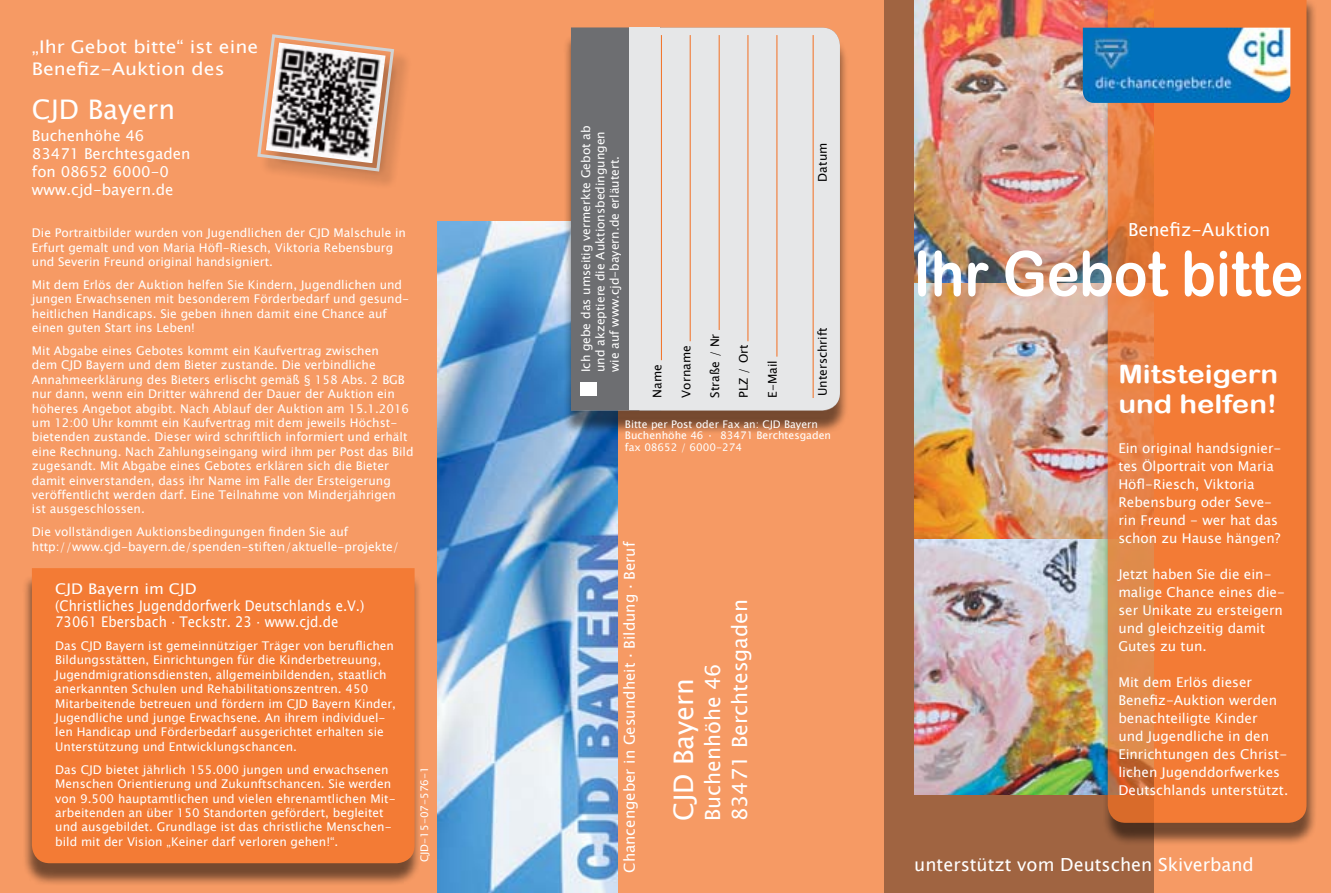
<style>
.page{position:relative;width:1331px;height:893px;background:#f69a64}
.page>*{position:absolute;margin:0;border:0;box-sizing:border-box;transform-origin:0 0}
.t1{font:62.25px "Arial Rounded MT Bold";color:#fff;scale:.89 1}
.t2{font:27px "Lucida Sans Unicode";color:#fff}
.t3{font:25.5px/30.6px "Arial Rounded MT Bold";color:#fff;scale:1.15 1}
.t4{font:21px/27px "Lucida Sans Unicode";color:#fff}
.t5{font:18px "Lucida Sans Unicode";color:#fff}
.t6{font:17.4px/21.6px "Lucida Sans Unicode";color:#fff;scale:1.11 1}
.t7{font:15px/18px "Lucida Sans Unicode";color:#fff}
.t8{font:14.7px/16.5px "Lucida Sans Unicode";color:#fff;scale:1.08 1}
.t9{font:13.5px/18px "Lucida Sans Unicode";color:#fff}
.t10{font:12px/14.4px "Lucida Sans Unicode";color:#fff}
.t11{font:12px "Lucida Sans Unicode";color:#000}
.t12{font:10.5px/11.2px "Lucida Sans Unicode";color:#fff}
</style>
<div class="page">
<div style="left:884px;top:0;width:270px;height:893px;background:#a06441"></div>
<img style="left:914px;top:0;width:188px;height:795px">
<div style="left:1102px;top:0;width:215px;height:846px;background:#000;opacity:.75"></div>
<svg style="left:1108px;top:0;width:198px;height:823px;background:#ee7c38"></svg>
<div style="left:22px;top:575px;width:399px;height:312px;background:#000;opacity:.75"></div>
<div style="left:32px;top:568px;width:383px;height:295px;background:#f37b35"></div>
<img style="left:1083px;top:28px;width:207px;height:75px">
<div style="left:260px;top:37px;width:153px;height:153px;background:#000;opacity:.25"></div>
<svg style="left:257px;top:34px;width:139px;height:139px"></svg>
<img style="left:438px;top:221px;width:179px;height:672px">
<div style="left:563px;top:35px;width:285px;height:399px;background:#000;opacity:.75"></div>
<div style="left:571px;top:28px;width:269px;height:383px;background:#6d6e71"></div>
<div style="left:629px;top:28px;width:31px;height:382px;background:#e6e7e8"></div>
<div style="left:660px;top:28px;width:180px;height:382px;background:#e6e7e8"></div>
<hr style="left:661px;top:35px;width:1px;height:325px;background:#f36f21">
<hr style="left:690px;top:35px;width:1px;height:306px;background:#f36f21">
<hr style="left:719px;top:35px;width:1px;height:295px;background:#f36f21">
<hr style="left:748px;top:35px;width:1px;height:306px;background:#f36f21">
<hr style="left:777px;top:35px;width:1px;height:322px;background:#f36f21">
<hr style="left:813px;top:35px;width:1px;height:363px;background:#f36f21">
<div style="left:580px;top:382px;width:17px;height:13px;background:#fff"></div>
<h3 class="t6" style="left:32px;top:36px;width:205px">„Ihr Gebot bitte“ ist eine<br>Benefiz-Auktion des</h3>
<h2 class="t2" style="left:32px;top:88px;width:145px">CJD Bayern</h2>
<p class="t7" style="left:32px;top:127px;width:160px">Buchenhöhe 46<br>83471 Berchtesgaden fon 08652 6000-0 www.cjd-bayern.de</p>
<p class="t10" style="left:32px;top:226px;width:376px">Die Portraitbilder wurden von Jugendlichen der CJD Malschule in<br>Erfurt gemalt und von Maria Höfl-Riesch, Viktoria Rebensburg und Severin Freund original handsigniert.</p>
<p class="t10" style="left:32px;top:278px;width:379px">Mit dem Erlös der Auktion helfen Sie Kindern, Jugendlichen und jungen Erwachsenen mit besonderem Förderbedarf und gesund&shy;heitlichen Handicaps. Sie geben ihnen damit eine Chance auf einen guten Start ins Leben!</p>
<p class="t10" style="left:32px;top:344px;width:383px">Mit Abgabe eines Gebotes kommt ein Kaufvertrag zwischen<br>dem CJD Bayern und dem Bieter zustande. Die verbindliche Annahmeerklärung des Bieters erlischt gemäß § 158 Abs. 2 BGB nur dann, wenn ein Dritter während der Dauer der Auktion ein höheres Angebot abgibt. Nach Ablauf der Auktion am 15.1.2016 um 12:00 Uhr kommt ein Kaufvertrag mit dem jeweils Höchst&shy;bietenden zustande. Dieser wird schriftlich informiert und erhält eine Rechnung. Nach Zahlungseingang wird ihm per Post das Bild zugesandt. Mit Abgabe eines Gebotes erklären sich die Bieter damit einverstanden, dass ihr Name im Falle der Ersteigerung veröffentlicht werden darf. Eine Teilnahme von Minderjährigen<br>ist ausgeschlossen.</p>
<p class="t10" style="left:32px;top:525px;width:369px">Die vollständigen Auktionsbedingungen finden Sie auf http://www.cjd-bayern.de/spenden-stiften/aktuelle-projekte/</p>
<p class="t8" style="left:55px;top:581px;width:288px">CJD Bayern im CJD<br>(Christliches Jugenddorfwerk Deutschlands e.V.)<br>73061 Ebersbach ‧ Teckstr. 23 ‧ www.cjd.de</p>
<p class="t10" style="left:55px;top:639px;width:342px">Das CJD Bayern ist gemeinnütziger Träger von beruflichen Bildungsstätten, Einrichtungen für die Kinderbetreuung, Jugendmigrationsdiensten, allgemeinbildenden, staatlich anerkannten Schulen und Rehabilitationszentren. 450<br>Mitarbeitende betreuen und fördern im CJD Bayern Kinder, Jugendliche und junge Erwachsene. An ihrem individuel&shy;len Handicap und Förderbedarf ausgerichtet erhalten sie Unterstützung und Entwicklungschancen.</p>
<p class="t10" style="left:55px;top:762px;width:342px">Das CJD bietet jährlich 155.000 jungen und erwachsenen Menschen Orientierung und Zukunftschancen. Sie werden von 9.500 hauptamtlichen und vielen ehrenamtlichen Mit&shy;arbeitenden an über 150 Standorten gefördert, begleitet und ausgebildet. Grundlage ist das christliche Menschen&shy;bild mit der Vision „Keiner darf verloren gehen!“.</p>
<p class="t12" style="left:419px;top:862px;width:97px;rotate:-90deg">CJD-15-07-576-1</p>
<p class="t10" style="left:579px;top:372px;width:248px;rotate:-90deg">Ich gebe das umseitig vermerkte Gebot ab und akzeptiere die Auktionsbedingungen wie auf www.cjd-bayern.de erläutert.</p>
<p class="t11" style="left:648px;top:398px;width:35px;rotate:-90deg">Name</p>
<p class="t11" style="left:677px;top:398px;width:54px;rotate:-90deg">Vorname</p>
<p class="t11" style="left:705px;top:398px;width:65px;rotate:-90deg">Straße / Nr</p>
<p class="t11" style="left:734px;top:398px;width:54px;rotate:-90deg">PLZ / Ort</p>
<p class="t11" style="left:763px;top:398px;width:39px;rotate:-90deg">E-Mail</p>
<p class="t11" style="left:813px;top:182px;width:40px;rotate:-90deg">Datum</p>
<p class="t11" style="left:813px;top:396px;width:70px;rotate:-90deg">Unterschrift</p>
<p class="t12" style="left:625px;top:419px;width:208px">Bitte per Post oder Fax an: CJD Bayern<br>Buchenhöhe 46 · 83471 Berchtesgaden fax 08652 / 6000-274</p>
<p class="t7" style="left:620px;top:873px;width:333px;rotate:-90deg">Chancengeber in Gesundheit . Bildung . Beruf</p>
<h3 class="t4" style="left:699px;top:821px;width:224px;rotate:-90deg">Buchenhöhe 46<br>83471 Berchtesgaden</h3>
<h2 class="t2" style="left:662px;top:821px;width:145px;rotate:-90deg">CJD Bayern</h2>
<h3 class="t5" style="left:1128px;top:215px;width:144px">Benefiz-Auktion</h3>
<h1 class="t1" style="left:913px;top:237px;width:440px">Ihr Gebot bitte</h1>
<h3 class="t3" style="left:1118px;top:358px;width:141px">Mitsteigern und helfen!</h3>
<p class="t9" style="left:1118px;top:439px;width:164px">Ein original handsignier&shy;tes Ölportrait von Maria<br>Höfl-Riesch, Viktoria<br>Rebensburg oder Seve&shy;rin Freund - wer hat das schon zu Hause hängen?</p>
<p class="t9" style="left:1118px;top:565px;width:168px">Jetzt haben Sie die ein&shy;malige Chance eines die&shy;ser Unikate zu ersteigern und gleichzeitig damit<br>Gutes zu tun.</p>
<p class="t9" style="left:1118px;top:673px;width:171px">Mit dem Erlös dieser<br>Benefiz-Auktion werden benachteiligte Kinder<br>und Jugendliche in den<br>Einrichtungen des Christ&shy;lichen Jugenddorfwerkes<br>Deutschlands unterstützt.</p>
<h3 class="t5" style="left:914px;top:850px;width:341px">unterstützt vom Deutschen Skiverband</h3>
</div>
